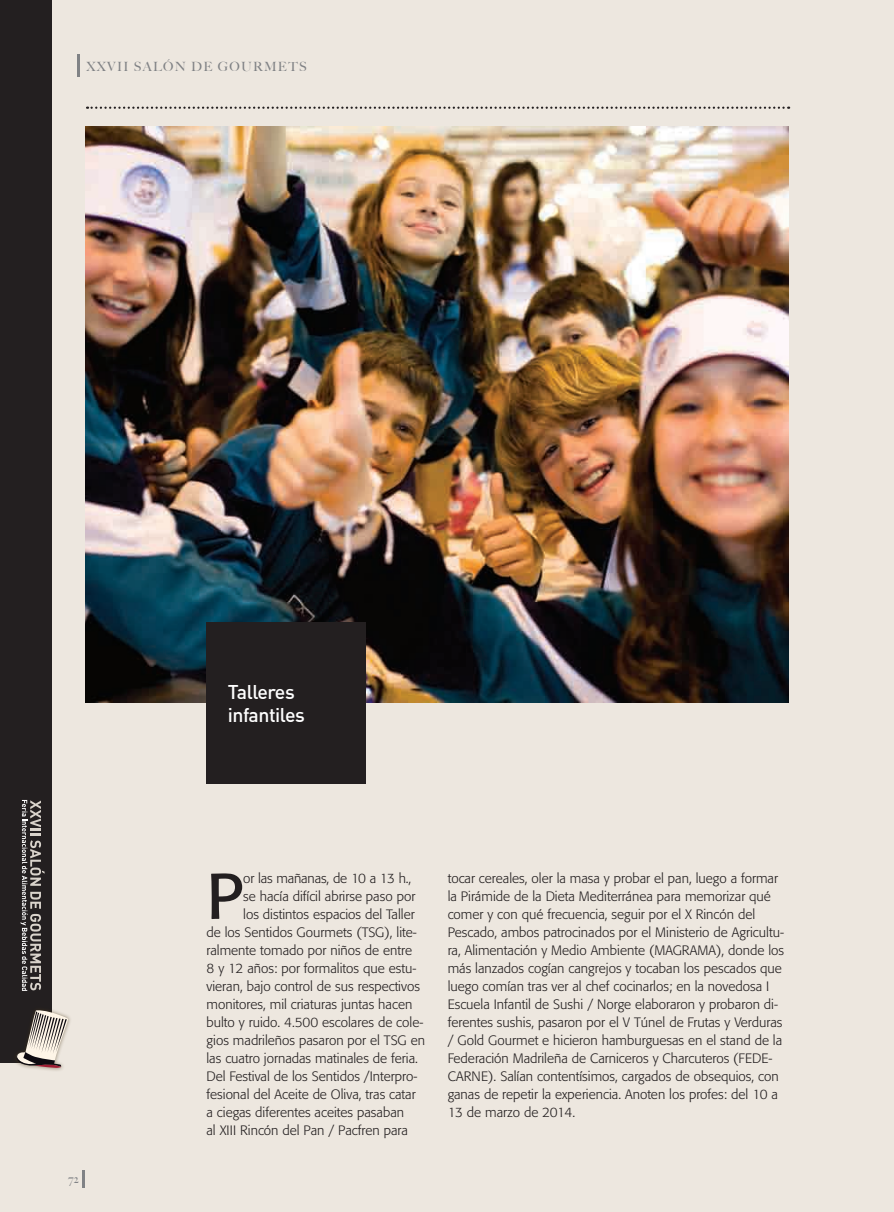
<style>
.page{position:relative;width:894px;height:1212px;background:#fff}
.page>*{position:absolute;margin:0;border:0;box-sizing:border-box;transform-origin:0 0}
.t1{font:64.05px "Formata";color:#231f20}
.t2{font:500 19.5px/23.4px "DIN";letter-spacing:-.025em;color:#fff}
.t3{font:300 13.5px/18px "Formata";color:#231f20}
.t4{font:500 12.75px "Big Caslon";letter-spacing:.1em;color:#808285}
.t5{font:500 12px "Big Caslon";color:#808285}
</style>
<div class="page">
<div style="left:0;top:0;width:893px;height:1212px;background:#ede7df"></div>
<svg style="left:82px;top:1170px;width:2px;height:18px"></svg>
<div style="left:0;top:0;width:52px;height:1063px;background:#231f20"></div>
<div style="left:12px;top:1006px;width:60px;height:66px;background:#4c3a18;opacity:.5"></div>
<svg style="left:15px;top:1010px;width:54px;height:58px"></svg>
<svg style="left:21px;top:800px;width:24px;height:191px"></svg>
<hr style="left:77px;top:55px;width:2px;height:22px;background:#808285">
<svg style="left:87px;top:107px;width:701px;height:2px"></svg>
<img style="left:86px;top:127px;width:701px;height:576px">
<div style="left:206px;top:622px;width:160px;height:161px;background:#231f20"></div>
<p class="t4" style="left:87px;top:59px;width:221px">XXVII SALÓN DE GOURMETS</p>
<p class="t5" style="left:68px;top:1171px;width:12px">72</p>
<h2 class="t2" style="left:228px;top:679px;width:78px">Talleres infantiles</h2>
<h1 class="t1" style="left:206px;top:857px;width:39px">P</h1>
<p class="t3" style="left:243px;top:869px;width:169px">or las mañanas, de 10 a 13 h.,</p>
<p class="t3" style="left:243px;top:887px;width:173px">se hacía difícil abrirse paso por</p>
<p class="t3" style="left:243px;top:905px;width:173px">los distintos espacios del Taller</p>
<p class="t3" style="left:206px;top:923px;width:212px">de los Sentidos Gourmets (TSG), lite-</p>
<p class="t3" style="left:206px;top:941px;width:207px">ralmente tomado por niños de entre</p>
<p class="t3" style="left:206px;top:959px;width:211px">8 y 12 años: por formalitos que estu-</p>
<p class="t3" style="left:206px;top:977px;width:215px">vieran, bajo control de sus respectivos</p>
<p class="t3" style="left:206px;top:995px;width:207px">monitores, mil criaturas juntas hacen</p>
<p class="t3" style="left:206px;top:1013px;width:218px">bulto y ruido. 4.500 escolares de cole-</p>
<p class="t3" style="left:206px;top:1031px;width:220px">gios madrileños pasaron por el TSG en</p>
<p class="t3" style="left:206px;top:1049px;width:213px">las cuatro jornadas matinales de feria.</p>
<p class="t3" style="left:206px;top:1067px;width:212px">Del Festival de los Sentidos /Interpro-</p>
<p class="t3" style="left:206px;top:1085px;width:211px">fesional del Aceite de Oliva, tras catar</p>
<p class="t3" style="left:206px;top:1103px;width:199px">a ciegas diferentes aceites pasaban</p>
<p class="t3" style="left:206px;top:1121px;width:203px">al XIII Rincón del Pan / Pacfren para</p>
<p class="t3" style="left:447px;top:869px;width:338px">tocar cereales, oler la masa y probar el pan, luego a formar la Pirámide de la Dieta Mediterránea para memorizar qué comer y con qué frecuencia, seguir por el X Rincón del Pescado, ambos patrocinados por el Ministerio de Agricultu&shy;ra, Alimentación y Medio Ambiente (MAGRAMA), donde los más lanzados cogían cangrejos y tocaban los pescados que luego comían tras ver al chef cocinarlos; en la novedosa I Escuela Infantil de Sushi / Norge elaboraron y probaron di&shy;ferentes sushis, pasaron por el V Túnel de Frutas y Verduras / Gold Gourmet e hicieron hamburguesas en el stand de la Federación Madrileña de Carniceros y Charcuteros (FEDE-CARNE). Salían contentísimos, cargados de obsequios, con ganas de repetir la experiencia. Anoten los profes: del 10 a 13 de marzo de 2014.</p>
</div>
